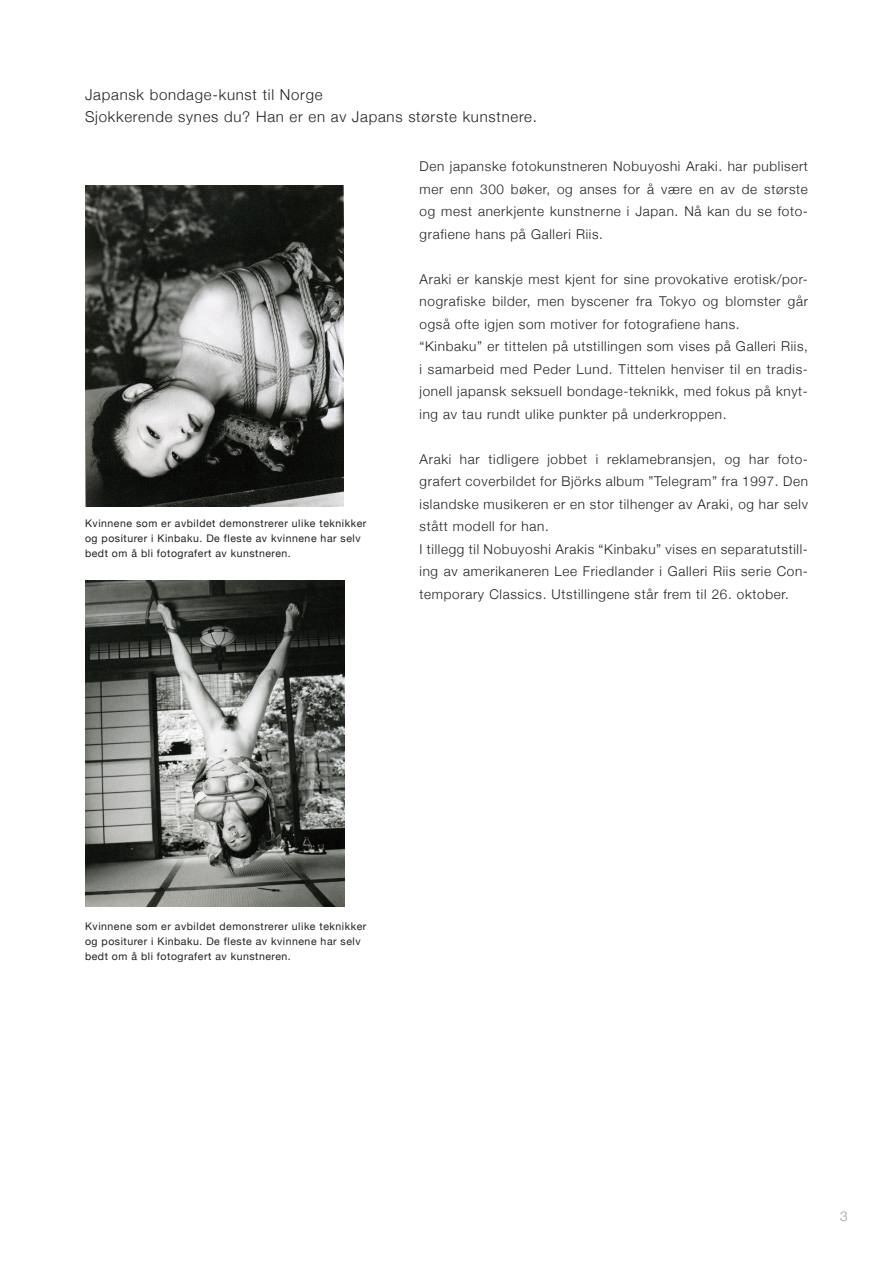
<style>
.page{position:relative;width:893px;height:1263px;background:#fff}
.page>*{position:absolute;margin:0;border:0;box-sizing:border-box;transform-origin:0 0}
.Tekst_kunstner__side{font:300 15px "Helvetica Neue";letter-spacing:.05em;color:#231f20}
.Tekst_kunstner__side-2{font:300 13.5px/22.5px "Helvetica Neue";letter-spacing:.05em;color:#231f20;text-align:justify}
.t1{font:300 13.5px "Helvetica Neue";color:#939598}
.Tekst_kunstner__side-3{font:10.5px/15px "Helvetica Neue";letter-spacing:.05em;color:#231f20}
</style>
<div class="page">
<img style="left:85px;top:185px;width:259px;height:321px">
<img style="left:85px;top:580px;width:259px;height:326px">
<p class="Tekst_kunstner__side" style="left:85px;top:82px;width:239px">Japansk bondage-kunst til Norge</p>
<p class="Tekst_kunstner__side" style="left:85px;top:105px;width:453px">Sjokkerende synes du? Han er en av Japans største kunstnere.</p>
<p class="Tekst_kunstner__side-3" style="left:85px;top:516px;width:283px">Kvinnene som er avbildet demonstrerer ulike teknikker og positurer i Kinbaku. De fleste av kvinnene har selv bedt om å bli fotografert av kunstneren.</p>
<p class="Tekst_kunstner__side-2" style="left:420px;top:154px;width:390px">Den japanske fotokunstneren Nobuyoshi Araki. har publisert mer enn 300 bøker, og anses for å være en av de største og mest anerkjente kunstnerne i Japan. Nå kan du se foto&shy;grafiene hans på Galleri Riis.</p>
<p class="Tekst_kunstner__side-2" style="left:420px;top:267px;width:390px">Araki er kanskje mest kjent for sine provokative erotisk/por&shy;nografiske bilder, men byscener fra Tokyo og blomster går også ofte igjen som motiver for fotografiene hans.</p>
<p class="Tekst_kunstner__side-2" style="left:420px;top:334px;width:390px">“Kinbaku” er tittelen på utstillingen som vises på Galleri Riis, i samarbeid med Peder Lund. Tittelen henviser til en tradis&shy;jonell japansk seksuell bondage-teknikk, med fokus på knyt&shy;ing av tau rundt ulike punkter på underkroppen.</p>
<p class="Tekst_kunstner__side-2" style="left:420px;top:447px;width:390px">Araki har tidligere jobbet i reklamebransjen, og har foto&shy;grafert coverbildet for Björks album ”Telegram” fra 1997. Den islandske musikeren er en stor tilhenger av Araki, og har selv stått modell for han.</p>
<p class="Tekst_kunstner__side-2" style="left:420px;top:537px;width:390px">I tillegg til Nobuyoshi Arakis “Kinbaku” vises en separatutstill&shy;ing av amerikaneren Lee Friedlander i Galleri Riis serie Con&shy;temporary Classics. Utstillingene står frem til 26. oktober.</p>
<p class="Tekst_kunstner__side-3" style="left:85px;top:919px;width:283px">Kvinnene som er avbildet demonstrerer ulike teknikker og positurer i Kinbaku. De fleste av kvinnene har selv bedt om å bli fotografert av kunstneren.</p>
<p class="t1" style="left:840px;top:1205px;width:9px">3</p>
</div>
